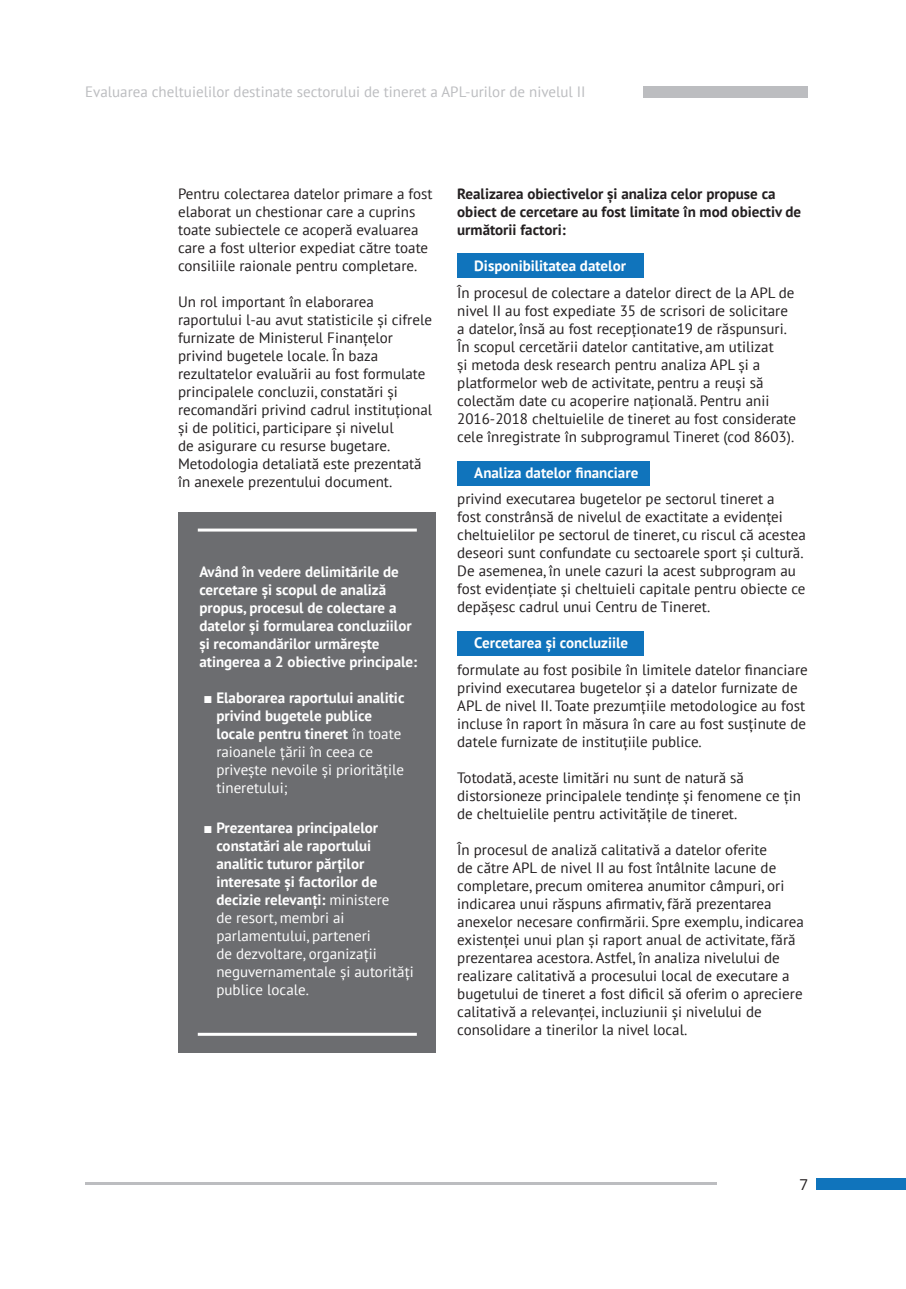
<style>
.page{position:relative;width:906px;height:1289px;background:#fff}
.page>*{position:absolute;margin:0;border:0;box-sizing:border-box;transform-origin:0 0}
.t1{font:15px/18px "PT Sans";color:#231f20}
.t2{font:15px/18px "PT Sans";color:#fff}
.t3{font:700 15px/18px "PT Sans";color:#fff}
.t4{font:700 15px/18px "PT Sans";color:#231f20}
.t5{font:15px "PT Sans";color:#bcbdc0}
.t6{font:15px "Open Sans";color:#231f20}
.s1{font-family:"Arial"}
.s2{font-weight:700}
</style>
<div class="page">
<hr style="left:85px;top:1182px;width:631px;height:2px;background:#bcbdc0">
<div style="left:816px;top:1178px;width:90px;height:11px;background:#1074bc"></div>
<div style="left:643px;top:87px;width:165px;height:11px;background:#bcbdc0"></div>
<div style="left:457px;top:253px;width:186px;height:25px;background:#1074bc"></div>
<div style="left:457px;top:461px;width:193px;height:25px;background:#1074bc"></div>
<div style="left:457px;top:631px;width:186px;height:25px;background:#1074bc"></div>
<div style="left:178px;top:512px;width:258px;height:540px;background:#6c6d70"></div>
<hr style="left:198px;top:1032px;width:219px;height:3px;background:#fff">
<hr style="left:198px;top:528px;width:219px;height:3px;background:#fff">
<p class="t5" style="left:85px;top:83px;width:502px">Evaluarea cheltuielilor destinate sectorului de tineret a APL-urilor de nivelul II</p>
<p class="t1" style="left:178px;top:184px;width:256px">Pentru colectarea datelor primare a fost elaborat un chestionar care a cuprins toate subiectele ce acoperă evaluarea care a fost ulterior expediat către toate consiliile raionale pentru completare.</p>
<p class="t1" style="left:178px;top:292px;width:256px">Un rol important în elaborarea raportului l-au avut statisticile și cifrele furnizate de Ministerul Finanțelor privind bugetele locale. În baza rezultatelor evaluării au fost formulate principalele concluzii, constatări și recomandări privind cadrul instituțional și de politici, participare și nivelul<br>de asigurare cu resurse bugetare.<br>Metodologia detaliată este prezentată în anexele prezentului document.</p>
<p class="t3" style="left:199px;top:562px;width:219px">Având în vedere delimitările de cercetare și scopul de analiză propus, procesul de colectare a datelor și formularea concluziilor și recomandărilor urmărește atingerea a 2 obiective principale:</p>
<p class="t2" style="left:216px;top:688px;width:190px;text-indent:-13px"><span class="s1">■</span> <span class="s2">Elaborarea raportului analitic privind bugetele publice locale pentru tineret</span> în toate raioanele țării în ceea ce privește nevoile și prioritățile tineretului;</p>
<p class="t2" style="left:216px;top:818px;width:199px;text-indent:-13px"><span class="s1">■</span> <span class="s2">Prezentarea principalelor constatări ale raportului analitic tuturor părților interesate și factorilor de decizie relevanți:</span> ministere<br>de resort, membri ai parlamentului, parteneri<br>de dezvoltare, organizații neguvernamentale și autorități publice locale.</p>
<p class="t4" style="left:457px;top:184px;width:345px">Realizarea obiectivelor și analiza celor propuse ca obiect de cercetare au fost limitate în mod obiectiv de următorii factori:</p>
<p class="t3" style="left:474px;top:256px;width:153px">Disponibilitatea datelor</p>
<p class="t1" style="left:457px;top:283px;width:340px">În procesul de colectare a datelor direct de la APL de nivel II au fost expediate 35 de scrisori de solicitare a datelor, însă au fost recepționate19 de răspunsuri.<br>În scopul cercetării datelor cantitative, am utilizat<br>și metoda desk research pentru analiza APL și a platformelor web de activitate, pentru a reuși să colectăm date cu acoperire națională. Pentru anii 2016-2018 cheltuielile de tineret au fost considerate cele înregistrate în subprogramul Tineret (cod 8603).</p>
<p class="t3" style="left:474px;top:463px;width:166px">Analiza datelor financiare</p>
<p class="t1" style="left:457px;top:489px;width:350px">privind executarea bugetelor pe sectorul tineret a<br>fost constrânsă de nivelul de exactitate a evidenței cheltuielilor pe sectorul de tineret, cu riscul că acestea deseori sunt confundate cu sectoarele sport și cultură.<br>De asemenea, în unele cazuri la acest subprogram au fost evidențiate și cheltuieli capitale pentru obiecte ce depășesc cadrul unui Centru de Tineret.</p>
<p class="t3" style="left:474px;top:633px;width:155px">Cercetarea și concluziile</p>
<p class="t1" style="left:457px;top:660px;width:352px">formulate au fost posibile în limitele datelor financiare privind executarea bugetelor și a datelor furnizate de APL de nivel II. Toate prezumțiile metodologice au fost incluse în raport în măsura în care au fost susținute de datele furnizate de instituțiile publice.</p>
<p class="t1" style="left:457px;top:768px;width:345px">Totodată, aceste limitări nu sunt de natură să distorsioneze principalele tendințe și fenomene ce țin de cheltuielile pentru activitățile de tineret.</p>
<p class="t1" style="left:457px;top:840px;width:348px">În procesul de analiză calitativă a datelor oferite<br>de către APL de nivel II au fost întâlnite lacune de completare, precum omiterea anumitor câmpuri, ori indicarea unui răspuns afirmativ, fără prezentarea anexelor necesare confirmării. Spre exemplu, indicarea existenței unui plan și raport anual de activitate, fără prezentarea acestora. Astfel, în analiza nivelului de realizare calitativă a procesului local de executare a bugetului de tineret a fost dificil să oferim o apreciere calitativă a relevanței, incluziunii și nivelului de consolidare a tinerilor la nivel local.</p>
<p class="t6" style="left:799px;top:1174px;width:10px">7</p>
</div>
